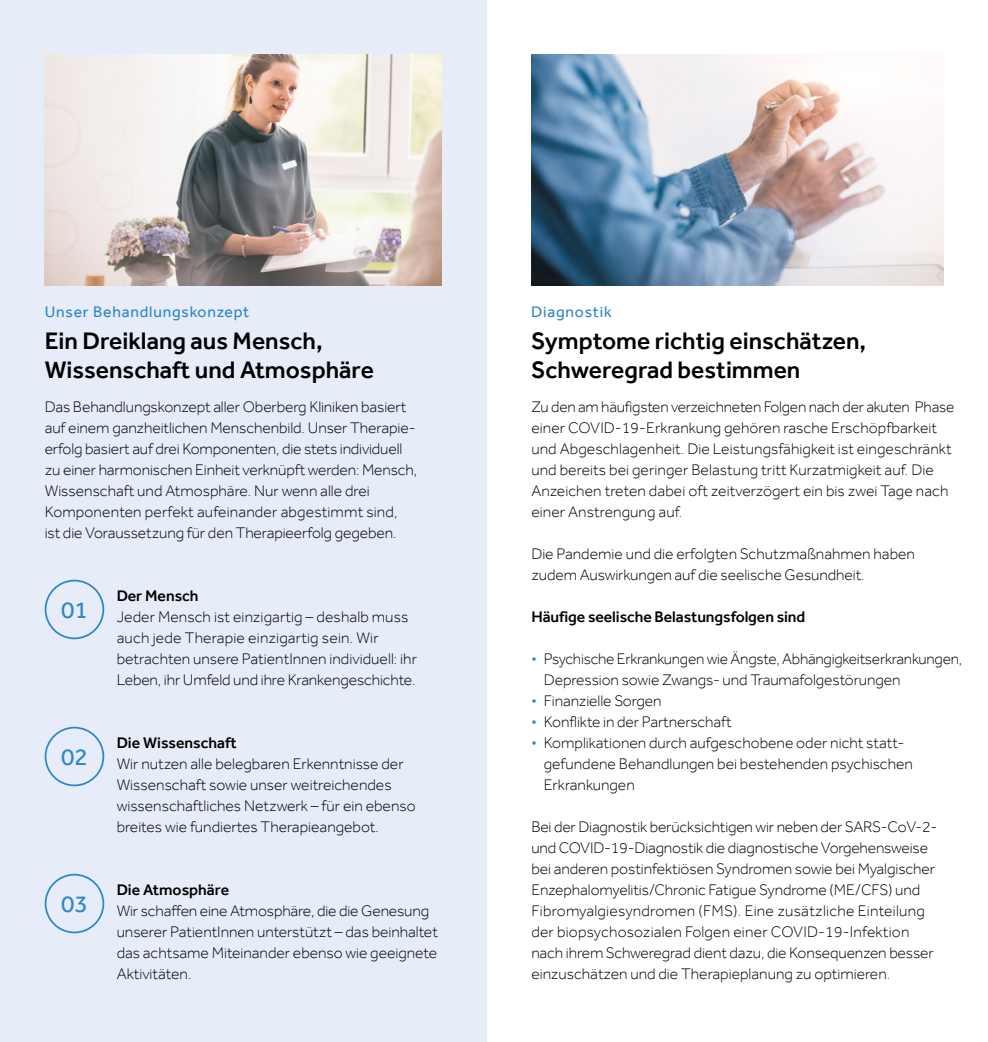
<style>
.page{position:relative;width:988px;height:1042px;background:#fff}
.page>*{position:absolute;margin:0;border:0;box-sizing:border-box;transform-origin:0 0}
.t1{font:500 24.5px/29.8px "Effra";color:#000}
.t2{font:24.5px "Effra";color:#2e85c7}
.t3{font:300 15.75px/21px "Effra";letter-spacing:-.005em;color:#000}
.t4{font:500 15.75px "Effra";letter-spacing:-.005em;color:#000}
.t5{font:15.75px "Effra";letter-spacing:.05em;color:#2e85c7}
.s1{color:#2e85c7}
</style>
<div class="page">
<div style="left:0;top:0;width:486px;height:1042px;background:#e6ecf8"></div>
<img style="left:45px;top:55px;width:396px;height:231px">
<div style="left:45px;top:580px;width:59px;height:59px;border:2px solid #2e85c7;border-radius:50%"></div>
<div style="left:45px;top:727px;width:59px;height:59px;border:2px solid #2e85c7;border-radius:50%"></div>
<div style="left:45px;top:874px;width:59px;height:59px;border:2px solid #2e85c7;border-radius:50%"></div>
<img style="left:531px;top:55px;width:412px;height:231px">
<p class="t5" style="left:45px;top:302px;width:206px">Unser Behandlungskonzept</p>
<h1 class="t1" style="left:45px;top:325px;width:330px">Ein Dreiklang aus Mensch,<br>Wissenschaft und Atmosphäre</h1>
<p class="t3" style="left:45px;top:396px;width:374px">Das Behandlungskonzept aller Oberberg Kliniken basiert auf einem ganzheitlichen Menschenbild. Unser Therapie&shy;erfolg basiert auf drei Komponenten, die stets individuell zu einer harmonischen Einheit verknüpft werden: Mensch, Wissenschaft und Atmosphäre. Nur wenn alle drei Komponenten perfekt aufeinander abgestimmt sind,<br>ist die Voraussetzung für den Therapieerfolg gegeben.</p>
<h1 class="t2" style="left:61px;top:595px;width:28px">01</h1>
<h1 class="t2" style="left:61px;top:742px;width:28px">02</h1>
<h1 class="t2" style="left:61px;top:889px;width:28px">03</h1>
<p class="t4" style="left:117px;top:586px;width:83px">Der Mensch</p>
<p class="t3" style="left:117px;top:606px;width:302px">Jeder Mensch ist einzigartig – deshalb muss auch jede Therapie einzigartig sein. Wir betrachten unsere PatientInnen individuell: ihr Leben, ihr Umfeld und ihre Krankengeschichte.</p>
<p class="t4" style="left:117px;top:733px;width:122px">Die Wissenschaft</p>
<p class="t3" style="left:117px;top:753px;width:300px">Wir nutzen alle belegbaren Erkenntnisse der Wissenschaft sowie unser weitreichendes wissenschaftliches Netzwerk – für ein ebenso breites wie fundiertes Therapieangebot.</p>
<p class="t4" style="left:117px;top:880px;width:114px">Die Atmosphäre</p>
<p class="t3" style="left:117px;top:900px;width:322px">Wir schaffen eine Atmosphäre, die die Genesung unserer PatientInnen unterstützt – das beinhaltet das achtsame Miteinander ebenso wie geeignete Aktivitäten.</p>
<p class="t5" style="left:531px;top:302px;width:82px">Diagnostik</p>
<h1 class="t1" style="left:531px;top:325px;width:336px">Symptome richtig einschätzen,<br>Schweregrad bestimmen</h1>
<p class="t3" style="left:531px;top:396px;width:424px">Zu den am häufigsten verzeichneten Folgen nach der akuten Phase einer COVID-19-Erkrankung gehören rasche Erschöpfbarkeit und Abgeschlagenheit. Die Leistungsfähigkeit ist eingeschränkt und bereits bei geringer Belastung tritt Kurzatmigkeit auf. Die Anzeichen treten dabei oft zeitverzögert ein bis zwei Tage nach einer Anstrengung auf.</p>
<p class="t3" style="left:531px;top:543px;width:385px">Die Pandemie und die erfolgten Schutzmaßnahmen haben zudem Auswirkungen auf die seelische Gesundheit.</p>
<p class="t4" style="left:531px;top:607px;width:275px">Häufige seelische Belastungsfolgen sind</p>
<p class="t3" style="left:543px;top:648px;width:420px;text-indent:-12px"><span class="s1">•</span> Psychische Erkrankungen wie Ängste, Abhängigkeitserkrankungen,<br>Depression sowie Zwangs- und Traumafolgestörungen</p>
<p class="t3" style="left:531px;top:690px;width:132px"><span class="s1">•</span> Finanzielle Sorgen</p>
<p class="t3" style="left:531px;top:711px;width:202px"><span class="s1">•</span> Konflikte in der Partnerschaft</p>
<p class="t3" style="left:543px;top:732px;width:370px;text-indent:-12px"><span class="s1">•</span> Komplikationen durch aufgeschobene oder nicht statt&shy;gefundene Behandlungen bei bestehenden psychischen<br>Erkrankungen</p>
<p class="t3" style="left:531px;top:816px;width:407px">Bei der Diagnostik berücksichtigen wir neben der SARS-CoV-2- und COVID-19-Diagnostik die diagnostische Vorgehensweise bei anderen postinfektiösen Syndromen sowie bei Myalgischer Enzephalomyelitis/Chronic Fatigue Syndrome (ME/CFS) und Fibromyalgiesyndromen (FMS). Eine zusätzliche Einteilung der biopsychosozialen Folgen einer COVID-19-Infektion nach ihrem Schweregrad dient dazu, die Konsequenzen besser einzuschätzen und die Therapieplanung zu optimieren.</p>
</div>
